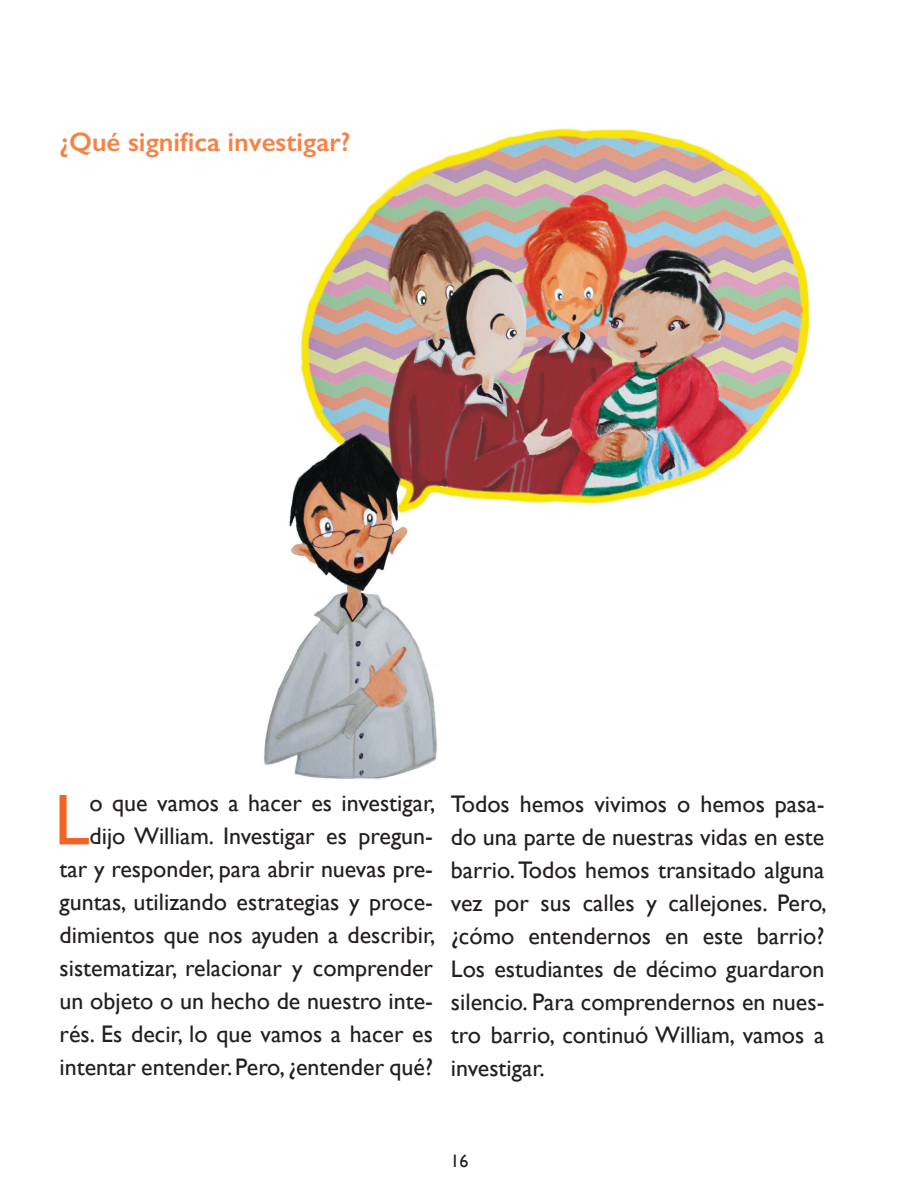
<style>
.page{position:relative;width:918px;height:1188px;background:#fff}
.page>*{position:absolute;margin:0;border:0;box-sizing:border-box;transform-origin:0 0}
.t1{font:72.45px "Gill Sans";color:#f26424}
.t2{font:600 27px "Gill Sans";color:#f58348}
.t3{font:24px/33px "Gill Sans";color:#231f20;text-align:right}
.t4{font:18px "Gill Sans";color:#231f20}
</style>
<div class="page">
<img style="left:264px;top:128px;width:546px;height:651px">
<p class="t2" style="left:60px;top:126px;width:292px">¿Qué significa investigar?</p>
<p class="t3" style="left:60px;top:787px;width:377px">o que vamos a hacer es investigar, dijo William. Investigar es pregun&shy;tar y responder, para abrir nuevas pre&shy;guntas, utilizando estrategias y proce&shy;dimientos que nos ayuden a describir, sistematizar, relacionar y comprender un objeto o un hecho de nuestro inte&shy;rés. Es decir, lo que vamos a hacer es intentar entender. Pero, ¿entender qué?</p>
<p class="t3" style="left:451px;top:787px;width:377px;text-align:justify">Todos hemos vivimos o hemos pasa&shy;do una parte de nuestras vidas en este barrio. Todos hemos transitado alguna vez por sus calles y callejones. Pero, ¿cómo entendernos en este barrio?<br>Los estudiantes de décimo guardaron silencio. Para comprendernos en nues&shy;tro barrio, continuó William, vamos a investigar.</p>
<h1 class="t1" style="left:54px;top:777px;width:37px">L</h1>
<p class="t4" style="left:451px;top:1151px;width:19px">16</p>
</div>
